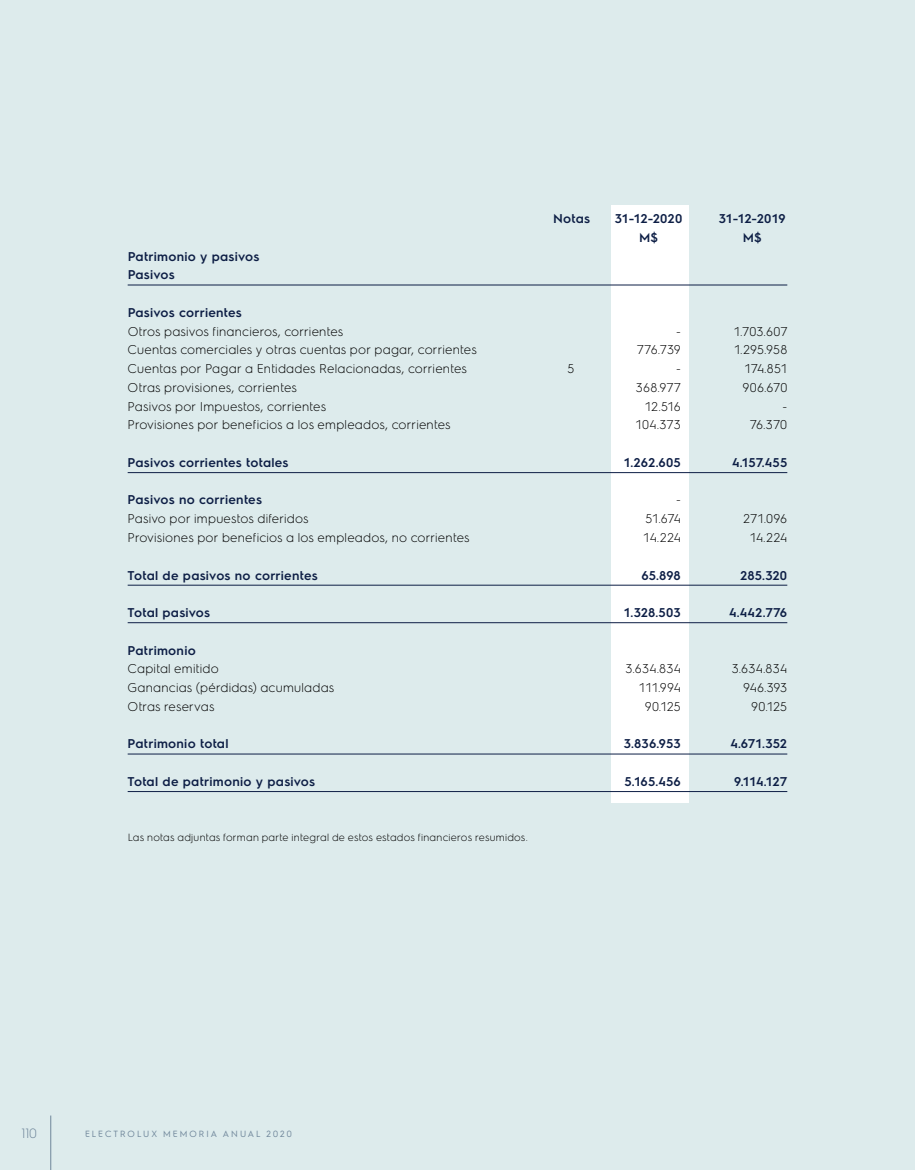
<style>
.page{position:relative;width:915px;height:1170px;background:#fff}
.page>*{position:absolute;margin:0;border:0;box-sizing:border-box;transform-origin:0 0}
.t1{font:300 13.5px "Electrolux Sans";color:#6f869a}
.t2{font:300 12.75px "Electrolux Sans";letter-spacing:.015em;color:#000}
.t3{font:600 12.75px/18.8px "Electrolux Sans";letter-spacing:.015em;color:#0d1e45}
.t4{font:300 10.5px "Electrolux Sans";letter-spacing:.025em;color:#000}
.t5{font:9px "Electrolux Sans";letter-spacing:.18em;color:#6f869a}
</style>
<div class="page">
<div style="left:0;top:0;width:914px;height:1169px;background:#ddebec"></div>
<hr style="left:50px;top:1115px;width:1px;height:54px;background:#6f869a">
<div style="left:610px;top:205px;width:78px;height:597px;background:#fff"></div>
<hr style="left:128px;top:285px;width:659px;height:1px;background:#0d1e45">
<hr style="left:128px;top:472px;width:659px;height:1px;background:#0d1e45">
<hr style="left:128px;top:585px;width:659px;height:1px;background:#0d1e45">
<hr style="left:128px;top:622px;width:659px;height:1px;background:#0d1e45">
<hr style="left:128px;top:753px;width:659px;height:1px;background:#0d1e45">
<hr style="left:128px;top:791px;width:659px;height:1px;background:#0d1e45">
<p class="t3" style="left:553px;top:208px;width:38px">Notas</p>
<p class="t3" style="left:614px;top:208px;width:69px">31-12-2020</p>
<p class="t3" style="left:718px;top:208px;width:68px">31-12-2019</p>
<p class="t3" style="left:639px;top:227px;width:21px">M$</p>
<p class="t3" style="left:742px;top:227px;width:21px">M$</p>
<p class="t3" style="left:128px;top:246px;width:133px">Patrimonio y pasivos<br>Pasivos</p>
<p class="t3" style="left:128px;top:302px;width:116px">Pasivos corrientes</p>
<p class="t2" style="left:128px;top:322px;width:217px">Otros pasivos financieros, corrientes</p>
<p class="t2" style="left:676px;top:322px;width:6px">-</p>
<p class="t2" style="left:733px;top:322px;width:55px">1.703.607</p>
<p class="t2" style="left:128px;top:341px;width:350px">Cuentas comerciales y otras cuentas por pagar, corrientes</p>
<p class="t2" style="left:636px;top:341px;width:46px">776.739</p>
<p class="t2" style="left:733px;top:341px;width:55px">1.295.958</p>
<p class="t2" style="left:128px;top:360px;width:341px">Cuentas por Pagar a Entidades Relacionadas, corrientes</p>
<p class="t2" style="left:567px;top:360px;width:8px">5</p>
<p class="t2" style="left:676px;top:360px;width:6px">-</p>
<p class="t2" style="left:743px;top:360px;width:45px">174.851</p>
<p class="t2" style="left:128px;top:379px;width:171px">Otras provisiones, corrientes</p>
<p class="t2" style="left:635px;top:379px;width:46px">368.977</p>
<p class="t2" style="left:742px;top:379px;width:46px">906.670</p>
<p class="t2" style="left:128px;top:397px;width:200px">Pasivos por Impuestos, corrientes</p>
<p class="t2" style="left:644px;top:397px;width:38px">12.516</p>
<p class="t2" style="left:782px;top:397px;width:6px">-</p>
<p class="t2" style="left:128px;top:416px;width:324px">Provisiones por beneficios a los empleados, corrientes</p>
<p class="t2" style="left:635px;top:416px;width:47px">104.373</p>
<p class="t2" style="left:749px;top:416px;width:39px">76.370</p>
<p class="t3" style="left:128px;top:452px;width:162px">Pasivos corrientes totales</p>
<p class="t3" style="left:623px;top:452px;width:59px">1.262.605</p>
<p class="t3" style="left:731px;top:452px;width:57px">4.157.455</p>
<p class="t3" style="left:127px;top:489px;width:136px">Pasivos no corrientes</p>
<p class="t2" style="left:676px;top:491px;width:6px">-</p>
<p class="t2" style="left:127px;top:510px;width:182px">Pasivo por impuestos diferidos</p>
<p class="t2" style="left:645px;top:510px;width:37px">51.674</p>
<p class="t2" style="left:743px;top:510px;width:45px">271.096</p>
<p class="t2" style="left:127px;top:529px;width:343px">Provisiones por beneficios a los empleados, no corrientes</p>
<p class="t2" style="left:642px;top:529px;width:39px">14.224</p>
<p class="t2" style="left:749px;top:529px;width:39px">14.224</p>
<p class="t3" style="left:127px;top:565px;width:191px">Total de pasivos no corrientes</p>
<p class="t3" style="left:641px;top:565px;width:41px">65.898</p>
<p class="t3" style="left:739px;top:565px;width:49px">285.320</p>
<p class="t3" style="left:127px;top:602px;width:84px">Total pasivos</p>
<p class="t3" style="left:623px;top:602px;width:59px">1.328.503</p>
<p class="t3" style="left:728px;top:602px;width:60px">4.442.776</p>
<p class="t3" style="left:127px;top:640px;width:70px">Patrimonio</p>
<p class="t2" style="left:127px;top:660px;width:93px">Capital emitido</p>
<p class="t2" style="left:625px;top:660px;width:57px">3.634.834</p>
<p class="t2" style="left:731px;top:660px;width:57px">3.634.834</p>
<p class="t2" style="left:127px;top:679px;width:208px">Ganancias (pérdidas) acumuladas</p>
<p class="t2" style="left:638px;top:679px;width:44px">111.994</p>
<p class="t2" style="left:743px;top:679px;width:45px">946.393</p>
<p class="t2" style="left:127px;top:697px;width:88px">Otras reservas</p>
<p class="t2" style="left:644px;top:697px;width:38px">90.125</p>
<p class="t2" style="left:750px;top:697px;width:38px">90.125</p>
<p class="t3" style="left:127px;top:733px;width:102px">Patrimonio total</p>
<p class="t3" style="left:623px;top:733px;width:58px">3.836.953</p>
<p class="t3" style="left:730px;top:733px;width:58px">4.671.352</p>
<p class="t3" style="left:127px;top:771px;width:189px">Total de patrimonio y pasivos</p>
<p class="t3" style="left:624px;top:771px;width:58px">5.165.456</p>
<p class="t3" style="left:734px;top:771px;width:54px">9.114.127</p>
<p class="t4" style="left:128px;top:829px;width:401px">Las notas adjuntas forman parte integral de estos estados financieros resumidos.</p>
<p class="t1" style="left:21px;top:1124px;width:17px">110</p>
<p class="t5" style="left:85px;top:1127px;width:208px">ELECTROLUX MEMORIA ANUAL 2020</p>
</div>
